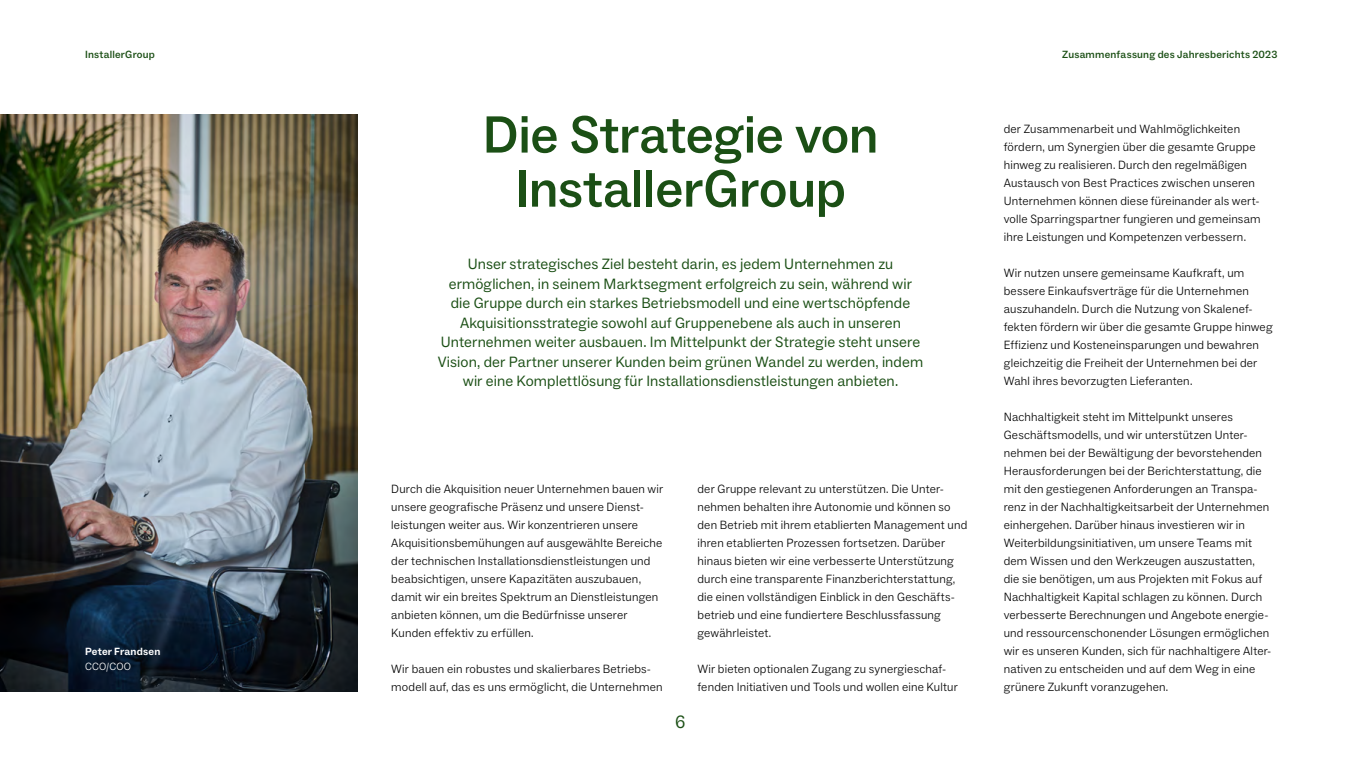
<style>
.page{position:relative;width:1361px;height:766px;background:#fff}
.page>*{position:absolute;margin:0;border:0;box-sizing:border-box;transform-origin:0 0}
.t1{font:500 52.5px/54px "ABC Social";letter-spacing:-.005em;color:#1b4f15;text-align:center}
.t2{font:18px "ABC Social";color:#1b4f15}
.t3{font:15px/19.5px "ABC Social";letter-spacing:.01em;color:#1b4f15;text-align:center}
.t4{font:300 12px/18px "ABC Social";letter-spacing:.015em;color:#000}
.t5{font:500 10.5px "ABC Social";letter-spacing:.02em;color:#1b4f15}
.t6{font:700 10.5px "ABC Social";letter-spacing:.02em;color:#fff}
.t7{font:300 10.5px "ABC Social";letter-spacing:.025em;color:#fff}
</style>
<div class="page">
<img style="left:0;top:115px;width:357px;height:576px">
<p class="t5" style="left:85px;top:48px;width:71px">InstallerGroup</p>
<p class="t5" style="left:1062px;top:48px;width:217px">Zusammenfassung des Jahresberichts 2023</p>
<p class="t6" style="left:85px;top:645px;width:77px">Peter Frandsen</p>
<p class="t7" style="left:85px;top:660px;width:47px">CCO/COO</p>
<h1 class="t1" style="left:483px;top:109px;width:397px">Die Strategie von<br>InstallerGroup</h1>
<p class="t3" style="left:438px;top:254px;width:487px">Unser strategisches Ziel besteht darin, es jedem Unternehmen zu ermöglichen, in seinem Marktsegment erfolgreich zu sein, während wir die Gruppe durch ein starkes Betriebsmodell und eine wertschöpfende Akquisitionsstrategie sowohl auf Gruppenebene als auch in unseren Unternehmen weiter ausbauen. Im Mittelpunkt der Strategie steht unsere Vision, der Partner unserer Kunden beim grünen Wandel zu werden, indem wir eine Komplettlösung für Installationsdienstleistungen anbieten.</p>
<p class="t4" style="left:391px;top:480px;width:273px">Durch die Akquisition neuer Unternehmen bauen wir unsere geografische Präsenz und unsere Dienst&shy;leistungen weiter aus. Wir konzentrieren unsere Akquisitionsbemühungen auf ausgewählte Bereiche der technischen Installationsdienstleistungen und beabsichtigen, unsere Kapazitäten auszubauen, damit wir ein breites Spektrum an Dienstleistungen anbieten können, um die Bedürfnisse unserer Kunden effektiv zu erfüllen.</p>
<p class="t4" style="left:391px;top:660px;width:273px">Wir bauen ein robustes und skalierbares Betriebs&shy;modell auf, das es uns ermöglicht, die Unternehmen</p>
<h2 class="t2" style="left:675px;top:710px;width:12px">6</h2>
<p class="t4" style="left:697px;top:480px;width:271px">der Gruppe relevant zu unterstützen. Die Unter&shy;nehmen behalten ihre Autonomie und können so den Betrieb mit ihrem etablierten Management und ihren etablierten Prozessen fortsetzen. Darüber hinaus bieten wir eine verbesserte Unterstützung durch eine transparente Finanzberichterstattung, die einen vollständigen Einblick in den Geschäfts&shy;betrieb und eine fundiertere Beschlussfassung gewährleistet.</p>
<p class="t4" style="left:697px;top:660px;width:262px">Wir bieten optionalen Zugang zu synergieschaf&shy;fenden Initiativen und Tools und wollen eine Kultur</p>
<p class="t4" style="left:1003px;top:120px;width:258px">der Zusammenarbeit und Wahlmöglichkeiten fördern, um Synergien über die gesamte Gruppe hinweg zu realisieren. Durch den regelmäßigen Austausch von Best Practices zwischen unseren Unternehmen können diese füreinander als wert&shy;volle Sparringspartner fungieren und gemeinsam ihre Leistungen und Kompetenzen verbessern.</p>
<p class="t4" style="left:1003px;top:264px;width:270px">Wir nutzen unsere gemeinsame Kaufkraft, um bessere Einkaufsverträge für die Unternehmen auszuhandeln. Durch die Nutzung von Skalenef&shy;fekten fördern wir über die gesamte Gruppe hinweg Effizienz und Kosteneinsparungen und bewahren gleichzeitig die Freiheit der Unternehmen bei der Wahl ihres bevorzugten Lieferanten.</p>
<p class="t4" style="left:1003px;top:408px;width:269px">Nachhaltigkeit steht im Mittelpunkt unseres Geschäftsmodells, und wir unterstützen Unter&shy;nehmen bei der Bewältigung der bevorstehenden Herausforderungen bei der Berichterstattung, die mit den gestiegenen Anforderungen an Transpa&shy;renz in der Nachhaltigkeitsarbeit der Unternehmen einhergehen. Darüber hinaus investieren wir in Weiterbildungsinitiativen, um unsere Teams mit dem Wissen und den Werkzeugen auszustatten, die sie benötigen, um aus Projekten mit Fokus auf Nachhaltigkeit Kapital schlagen zu können. Durch verbesserte Berechnungen und Angebote energie&shy;und ressourcenschonender Lösungen ermöglichen wir es unseren Kunden, sich für nachhaltigere Alter&shy;nativen zu entscheiden und auf dem Weg in eine grünere Zukunft voranzugehen.</p>
</div>
